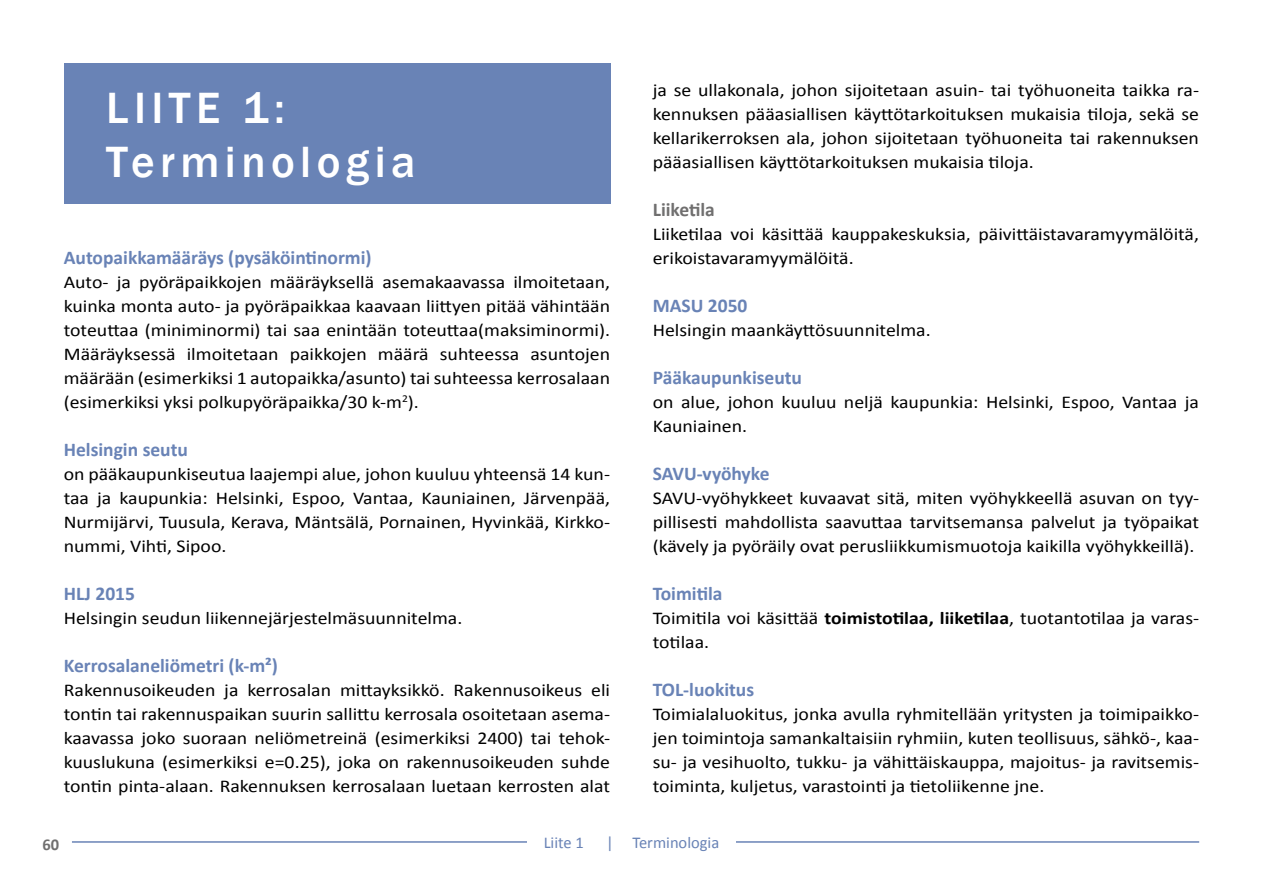
<style>
.page{position:relative;width:1263px;height:893px;background:#fff}
.page>*{position:absolute;margin:0;border:0;box-sizing:border-box;transform-origin:0 0}
.t1{font:500 45px/54px "Franklin Gothic";letter-spacing:.12em;color:#fff}
.t2{font:700 19.5px "Calibri";color:#6983b6}
.t3{font:700 19.5px "Calibri";color:#706f6f}
.t4{font:18px/24px "Calibri";color:#000;text-align:justify;scale:1.1 1}
.t5{font:16.5px "Calibri";color:#6983b6}
.t6{font:700 16.5px "Calibri";color:#706f6f}
.s1{font-weight:700}
.s2{font-weight:300;color:#fff}
</style>
<div class="page">
<div style="left:64px;top:64px;width:546px;height:140px;background:#6983b6"></div>
<hr style="left:72px;top:841px;width:1127px;height:2px;background:#6983b6">
<div style="left:527px;top:836px;width:209px;height:12px;background:#fff"></div>
<h1 class="t1" style="left:106px;top:81px;width:311px">LIITE 1:<br>Terminologia</h1>
<p class="t2" style="left:64px;top:245px;width:309px">Autopaikkamääräys (pysäköintinormi)</p>
<p class="t4" style="left:64px;top:270px;width:498px">Auto- ja pyöräpaikkojen määräyksellä asemakaavassa ilmoitetaan, kuinka monta auto- ja pyöräpaikkaa kaavaan liittyen pitää vähintään toteuttaa (miniminormi) tai saa enintään toteuttaa(maksiminormi).<br>Määräyksessä ilmoitetaan paikkojen määrä suhteessa asuntojen määrään (esimerkiksi 1 autopaikka/asunto) tai suhteessa kerrosalaan (esimerkiksi yksi polkupyöräpaikka/30 k-m<sup>2</sup>).</p>
<p class="t2" style="left:64px;top:437px;width:126px">Helsingin seutu</p>
<p class="t4" style="left:64px;top:462px;width:498px">on pääkaupunkiseutua laajempi alue, johon kuuluu yhteensä 14 kun&shy;taa ja kaupunkia: Helsinki, Espoo, Vantaa, Kauniainen, Järvenpää, Nurmijärvi, Tuusula, Kerava, Mäntsälä, Pornainen, Hyvinkää, Kirkko&shy;nummi, Vihti, Sipoo.</p>
<p class="t2" style="left:64px;top:581px;width:73px">HLJ 2015</p>
<p class="t4" style="left:64px;top:606px;width:364px">Helsingin seudun liikennejärjestelmäsuunnitelma.</p>
<p class="t2" style="left:64px;top:653px;width:216px">Kerrosalaneliömetri (k-m²)</p>
<p class="t4" style="left:64px;top:678px;width:498px">Rakennusoikeuden ja kerrosalan mittayksikkö. Rakennusoikeus eli tontin tai rakennuspaikan suurin sallittu kerrosala osoitetaan asema&shy;kaavassa joko suoraan neliömetreinä (esimerkiksi 2400) tai tehok&shy;kuuslukuna (esimerkiksi e=0.25), joka on rakennusoikeuden suhde tontin pinta-alaan. Rakennuksen kerrosalaan luetaan kerrosten alat</p>
<p class="t4" style="left:653px;top:78px;width:498px">ja se ullakonala, johon sijoitetaan asuin- tai työhuoneita taikka ra&shy;kennuksen pääasiallisen käyttötarkoituksen mukaisia tiloja, sekä se kellarikerroksen ala, johon sijoitetaan työhuoneita tai rakennuksen pääasiallisen käyttötarkoituksen mukaisia tiloja.</p>
<p class="t3" style="left:653px;top:197px;width:64px">Liiketila</p>
<p class="t4" style="left:653px;top:222px;width:498px">Liiketilaa voi käsittää kauppakeskuksia, päivittäistavaramyymälöitä, erikoistavaramyymälöitä.</p>
<p class="t2" style="left:653px;top:293px;width:96px">MASU 2050</p>
<p class="t4" style="left:653px;top:318px;width:254px">Helsingin maankäyttösuunnitelma.</p>
<p class="t2" style="left:653px;top:365px;width:151px">Pääkaupunkiseutu</p>
<p class="t4" style="left:653px;top:390px;width:498px">on alue, johon kuuluu neljä kaupunkia: Helsinki, Espoo, Vantaa ja<br>Kauniainen.</p>
<p class="t2" style="left:653px;top:461px;width:118px">SAVU-vyöhyke</p>
<p class="t4" style="left:653px;top:486px;width:498px">SAVU-vyöhykkeet kuvaavat sitä, miten vyöhykkeellä asuvan on tyy&shy;pillisesti mahdollista saavuttaa tarvitsemansa palvelut ja työpaikat (kävely ja pyöräily ovat perusliikkumismuotoja kaikilla vyöhykkeillä).</p>
<p class="t2" style="left:653px;top:581px;width:71px">Toimitila</p>
<p class="t4" style="left:653px;top:606px;width:498px">Toimitila voi käsittää <span class="s1">toimistotilaa, liiketilaa</span>, tuotantotilaa ja varas&shy;totilaa.</p>
<p class="t2" style="left:653px;top:677px;width:103px">TOL-luokitus</p>
<p class="t4" style="left:653px;top:702px;width:498px">Toimialaluokitus, jonka avulla ryhmitellään yritysten ja toimipaikko&shy;jen toimintoja samankaltaisiin ryhmiin, kuten teollisuus, sähkö-, kaa&shy;su- ja vesihuolto, tukku- ja vähittäiskauppa, majoitus- ja ravitsemis&shy;toiminta, kuljetus, varastointi ja tietoliikenne jne.</p>
<p class="t6" style="left:43px;top:834px;width:18px">60</p>
<p class="t5" style="left:527px;top:832px;width:58px"><span class="s2">__</span>Liite 1</p>
<p class="t5" style="left:606px;top:832px;width:131px">| Terminologia<span class="s2">__</span></p>
</div>
